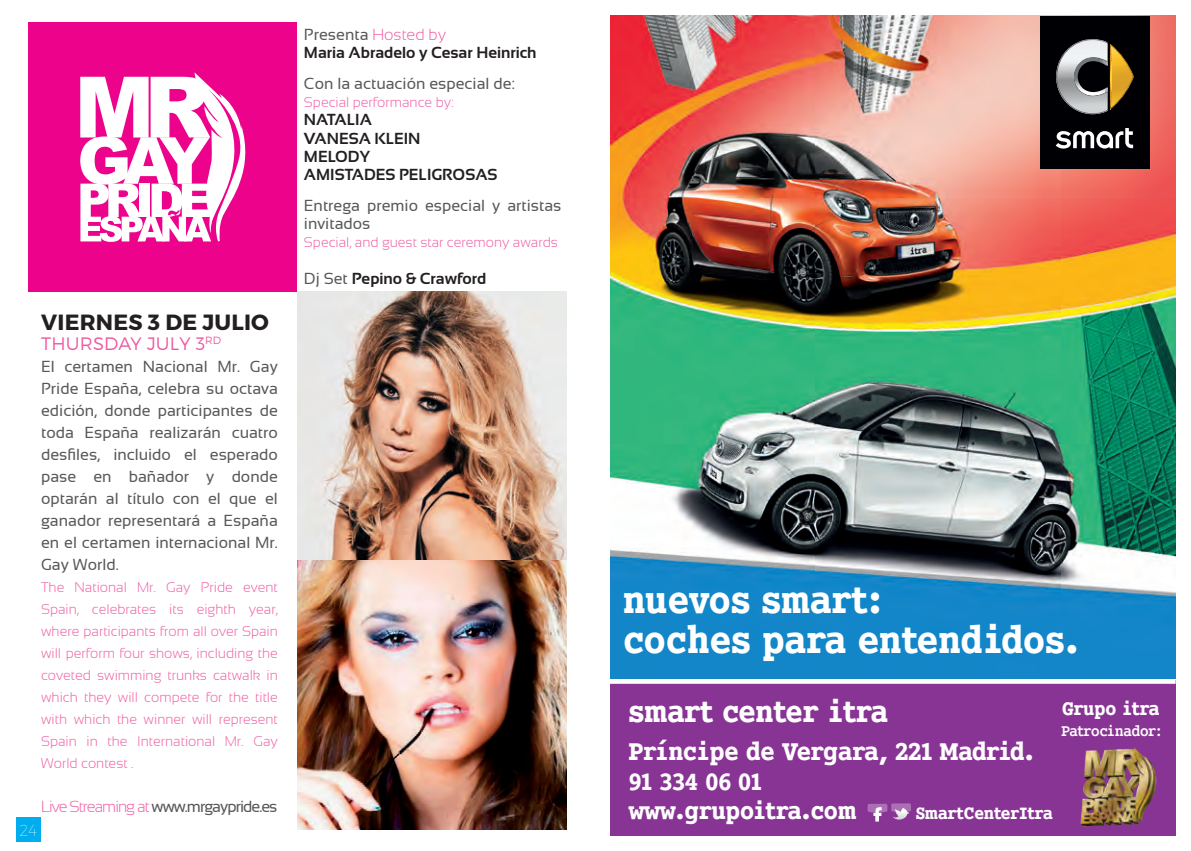
<style>
.page{position:relative;width:1191px;height:851px;background:#fff}
.page>*{position:absolute;margin:0;border:0;box-sizing:border-box;transform-origin:0 0}
.t1{font:700 45.2px/40px "Smart Courier XB Condensed";letter-spacing:.005em;color:#fff}
.t2{font:700 36px "Smart Courier XB Condensed";color:#fff}
.t3{font:700 29.6px "Smart Courier XB Condensed";letter-spacing:-.005em;color:#fff}
.t4{font:700 28.8px/29.4px "Smart Courier XB Condensed";color:#fff}
.t5{font:700 22.2px "Smart Courier XB Condensed";color:#fff}
.t6{font:700 22px "Montserrat";letter-spacing:.01em;color:#231f20}
.t7{font:700 20.2px "Smart Courier XB Condensed";color:#fff}
.t8{font:300 18px "Montserrat";letter-spacing:.01em;color:#ef59a1}
.t9{font:700 17.4px "Smart Courier Condensed";color:#fff}
.t10{font:16px/22px "Sansation";color:#57585a;text-align:justify}
.t11{font:700 16px/18.2px "Sansation";color:#231f20}
.t12{font:16px "Sansation";letter-spacing:-.06em;color:#57585a}
.t13{font:100 16px "Montserrat";color:#fff}
.t14{font:300 14px/22px "Sansation";color:#ef59a1;text-align:justify}
.s1{font-weight:300;color:#ef59a1}
.s2{font-weight:400;color:#57585a}
</style>
<div class="page">
<div style="left:16px;top:816px;width:25px;height:25px;background:#00aeef"></div>
<div style="left:28px;top:22px;width:269px;height:269px;background:#ed028c"></div>
<img style="left:297px;top:291px;width:269px;height:538px">
<img style="left:611px;top:15px;width:564px;height:663px">
<div style="left:610px;top:680px;width:565px;height:155px;background:#883494"></div>
<div style="left:1039px;top:16px;width:110px;height:153px;background:#000004"></div>
<svg style="left:1055px;top:128px;width:78px;height:20px"></svg>
<svg style="left:1056px;top:39px;width:78px;height:75px"></svg>
<svg style="left:867px;top:803px;width:44px;height:18px"></svg>
<img style="left:1080px;top:747px;width:77px;height:80px">
<hr style="left:601px;top:679px;width:574px;height:4px;background:#fff">
<svg style="left:80px;top:72px;width:166px;height:170px"></svg>
<h3 class="t6" style="left:41px;top:308px;width:229px">VIERNES 3 DE JULIO</h3>
<p class="t8" style="left:41px;top:332px;width:181px">THURSDAY JULY 3<sup>RD</sup></p>
<p class="t10" style="left:41px;top:355px;width:238px">El certamen Nacional Mr. Gay Pride España, celebra su octava edición, donde participantes de toda España realizarán cuatro desfiles, incluido el esperado pase en bañador y donde optarán al título con el que el ganador representará a España en el certamen internacional Mr.<br>Gay World.</p>
<p class="t14" style="left:41px;top:576px;width:238px">The National Mr. Gay Pride event Spain, celebrates its eighth year, where participants from all over Spain will perform four shows, including the coveted swimming trunks catwalk in which they will compete for the title with which the winner will represent Spain in the International Mr. Gay World contest .</p>
<p class="t12" style="left:41px;top:797px;width:238px"><span class="s1">Live Streaming at</span> www.mrgaypride.es</p>
<p class="t13" style="left:19px;top:820px;width:19px">24</p>
<p class="t11" style="left:304px;top:25px;width:234px"><span class="s2">Presenta</span> <span class="s1">Hosted by<br></span>Maria Abradelo y Cesar Heinrich</p>
<p class="t10" style="left:304px;top:72px;width:212px">Con la actuación especial de:</p>
<p class="t14" style="left:304px;top:91px;width:151px">Special performance by:</p>
<p class="t11" style="left:304px;top:111px;width:195px">NATALIA<br>VANESA KLEIN<br>MELODY<br>AMISTADES PELIGROSAS</p>
<p class="t10" style="left:304px;top:196px;width:259px;line-height:18.2px">Entrega premio especial y artistas invitados</p>
<p class="t14" style="left:304px;top:231px;width:255px">Special, and guest star ceremony awards</p>
<p class="t11" style="left:304px;top:269px;width:184px"><span class="s2">Dj Set</span> Pepino &amp; Crawford</p>
<h1 class="t1" style="left:623px;top:579px;width:457px">nuevos smart:<br>coches para entendidos.</h1>
<h2 class="t2" style="left:629px;top:691px;width:261px">smart center itra</h2>
<h3 class="t3" style="left:629px;top:735px;width:407px">Príncipe de Vergara, 221 Madrid.</h3>
<h3 class="t4" style="left:629px;top:766px;width:229px">91 334 06 01 www.grupoitra.com</h3>
<h3 class="t7" style="left:915px;top:802px;width:138px">SmartCenterItra</h3>
<h3 class="t5" style="left:1062px;top:696px;width:99px">Grupo itra</h3>
<p class="t9" style="left:1061px;top:721px;width:101px">Patrocinador:</p>
</div>
